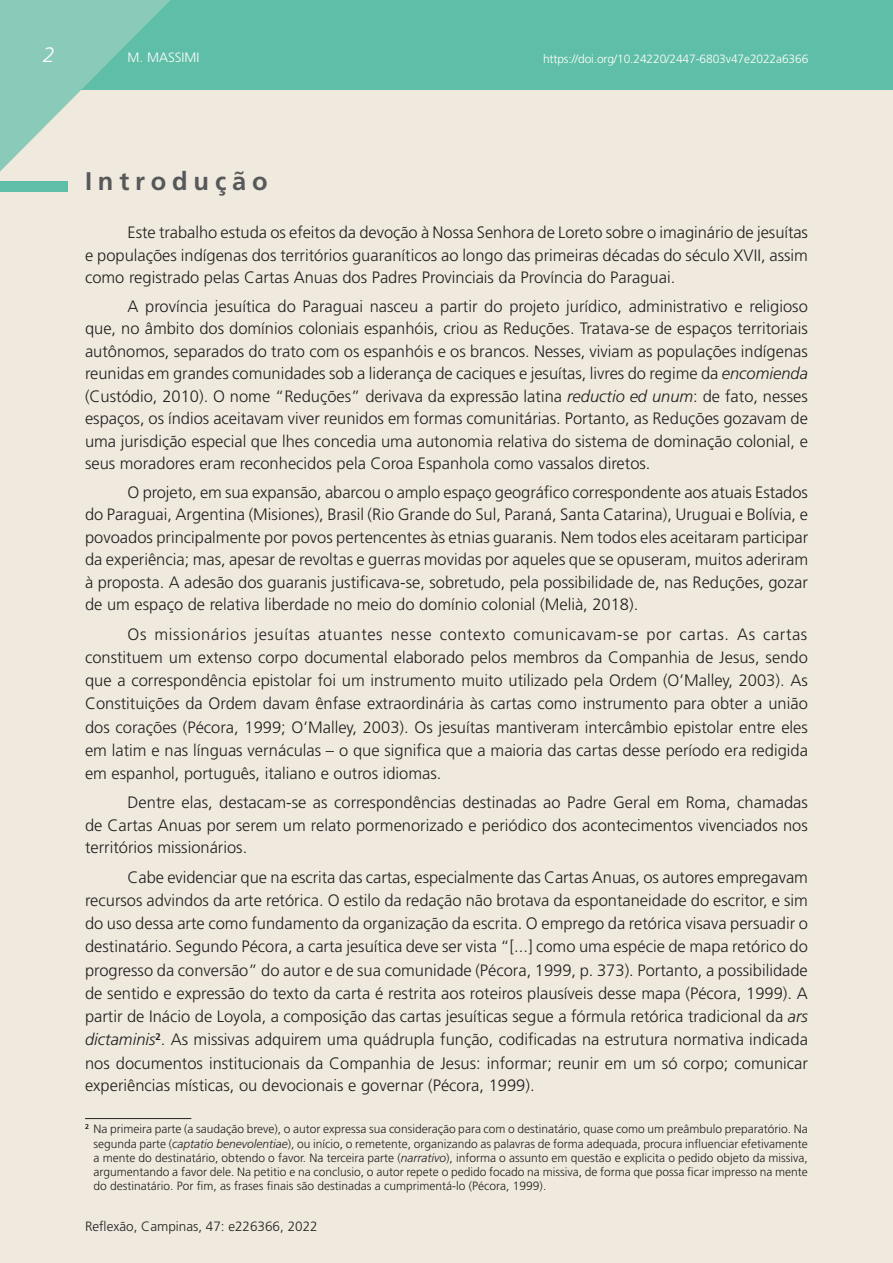
<style>
.page{position:relative;width:893px;height:1263px;background:#fff}
.page>*{position:absolute;margin:0;border:0;box-sizing:border-box;transform-origin:0 0}
.T3{font:700 25.5px "Frutiger";color:#57585a}
.t1{font:italic 300 21px "Frutiger";color:#fff}
.P1{font:300 16.5px/22.5px "Frutiger";color:#231f20;text-align:justify}
.t2{font:300 13.5px "Frutiger";color:#231f20}
.t3{font:300 13.5px "Frutiger";color:#fff}
.nota{font:300 12px/14.2px "Frutiger";color:#231f20;text-align:justify}
.t4{font:300 12px "Frutiger";letter-spacing:-.01em;color:#fff}
.s1{font-style:italic}
</style>
<div class="page">
<div style="left:0;top:89px;width:893px;height:1174px;background:#f0eade"></div>
<div style="left:0;top:0;width:893px;height:89px;background:#5fbea7"></div>
<svg style="left:0;top:0;width:174px;height:173px;background:#a9d4c4"></svg>
<div style="left:0;top:181px;width:68px;height:10px;background:#5fbea7"></div>
<hr style="left:85px;top:1118px;width:106px;height:1px;background:#231f20">
<p class="t1" style="left:43px;top:43px;width:13px">2</p>
<p class="t3" style="left:128px;top:50px;width:74px">M. MASSIMI</p>
<p class="t4" style="left:543px;top:52px;width:267px">https://doi.org/10.24220/2447-6803v47e2022a6366</p>
<p class="T3" style="left:85px;top:167px;width:184px">I n t r o d u ç ã o</p>
<p class="P1" style="left:85px;top:222px;width:724px;text-indent:43px">Este trabalho estuda os efeitos da devoção à Nossa Senhora de Loreto sobre o imaginário de jesuítas e populações indígenas dos territórios guaraníticos ao longo das primeiras décadas do século XVII, assim como registrado pelas Cartas Anuas dos Padres Provinciais da Província do Paraguai.</p>
<p class="P1" style="left:85px;top:295px;width:724px;text-indent:43px">A província jesuítica do Paraguai nasceu a partir do projeto jurídico, administrativo e religioso que, no âmbito dos domínios coloniais espanhóis, criou as Reduções. Tratava-se de espaços territoriais autônomos, separados do trato com os espanhóis e os brancos. Nesses, viviam as populações indígenas reunidas em grandes comunidades sob a liderança de caciques e jesuítas, livres do regime da <span class="s1">encomienda </span>(Custódio, 2010). O nome “Reduções” derivava da expressão latina <span class="s1">reductio ed unum</span>: de fato, nesses espaços, os índios aceitavam viver reunidos em formas comunitárias. Portanto, as Reduções gozavam de uma jurisdição especial que lhes concedia uma autonomia relativa do sistema de dominação colonial, e seus moradores eram reconhecidos pela Coroa Espanhola como vassalos diretos.</p>
<p class="P1" style="left:85px;top:481px;width:725px;text-indent:43px">O projeto, em sua expansão, abarcou o amplo espaço geográfico correspondente aos atuais Estados do Paraguai, Argentina (Misiones), Brasil (Rio Grande do Sul, Paraná, Santa Catarina), Uruguai e Bolívia, e povoados principalmente por povos pertencentes às etnias guaranis. Nem todos eles aceitaram participar da experiência; mas, apesar de revoltas e guerras movidas por aqueles que se opuseram, muitos aderiram à proposta. A adesão dos guaranis justificava-se, sobretudo, pela possibilidade de, nas Reduções, gozar de um espaço de relativa liberdade no meio do domínio colonial (Melià, 2018).</p>
<p class="P1" style="left:85px;top:622px;width:724px;line-height:23.2px;text-indent:43px">Os missionários jesuítas atuantes nesse contexto comunicavam-se por cartas. As cartas constituem um extenso corpo documental elaborado pelos membros da Companhia de Jesus, sendo que a correspondência epistolar foi um instrumento muito utilizado pela Ordem (O’Malley, 2003). As Constituições da Ordem davam ênfase extraordinária às cartas como instrumento para obter a união dos corações (Pécora, 1999; O’Malley, 2003). Os jesuítas mantiveram intercâmbio epistolar entre eles em latim e nas línguas vernáculas – o que significa que a maioria das cartas desse período era redigida em espanhol, português, italiano e outros idiomas.</p>
<p class="P1" style="left:85px;top:792px;width:724px;text-indent:43px">Dentre elas, destacam-se as correspondências destinadas ao Padre Geral em Roma, chamadas de Cartas Anuas por serem um relato pormenorizado e periódico dos acontecimentos vivenciados nos territórios missionários.</p>
<p class="P1" style="left:85px;top:865px;width:724px;line-height:23.1px;text-indent:43px">Cabe evidenciar que na escrita das cartas, especialmente das Cartas Anuas, os autores empregavam recursos advindos da arte retórica. O estilo da redação não brotava da espontaneidade do escritor, e sim do uso dessa arte como fundamento da organização da escrita. O emprego da retórica visava persuadir o destinatário. Segundo Pécora, a carta jesuítica deve ser vista “[...] como uma espécie de mapa retórico do progresso da conversão” do autor e de sua comunidade (Pécora, 1999, p. 373). Portanto, a possibilidade de sentido e expressão do texto da carta é restrita aos roteiros plausíveis desse mapa (Pécora, 1999). A partir de Inácio de Loyola, a composição das cartas jesuíticas segue a fórmula retórica tradicional da <span class="s1">ars dictaminis</span><sup>2</sup>. As missivas adquirem uma quádrupla função, codificadas na estrutura normativa indicada nos documentos institucionais da Companhia de Jesus: informar; reunir em um só corpo; comunicar experiências místicas, ou devocionais e governar (Pécora, 1999).</p>
<p class="nota" style="left:94px;top:1122px;width:716px;text-indent:-8px"><sup>2</sup> Na primeira parte (a saudação breve), o autor expressa sua consideração para com o destinatário, quase como um preâmbulo preparatório. Na segunda parte (<span class="s1">captatio benevolentiae</span>), ou início, o remetente, organizando as palavras de forma adequada, procura influenciar efetivamente a mente do destinatário, obtendo o favor. Na terceira parte (<span class="s1">narrativo</span>), informa o assunto em questão e explicita o pedido objeto da missiva, argumentando a favor dele. Na petitio e na conclusio, o autor repete o pedido focado na missiva, de forma que possa ficar impresso na mente do destinatário. Por fim, as frases finais são destinadas a cumprimentá-lo (Pécora, 1999).</p>
<p class="t2" style="left:85px;top:1218px;width:234px">Reflexão, Campinas, 47: e226366, 2022</p>
</div>
